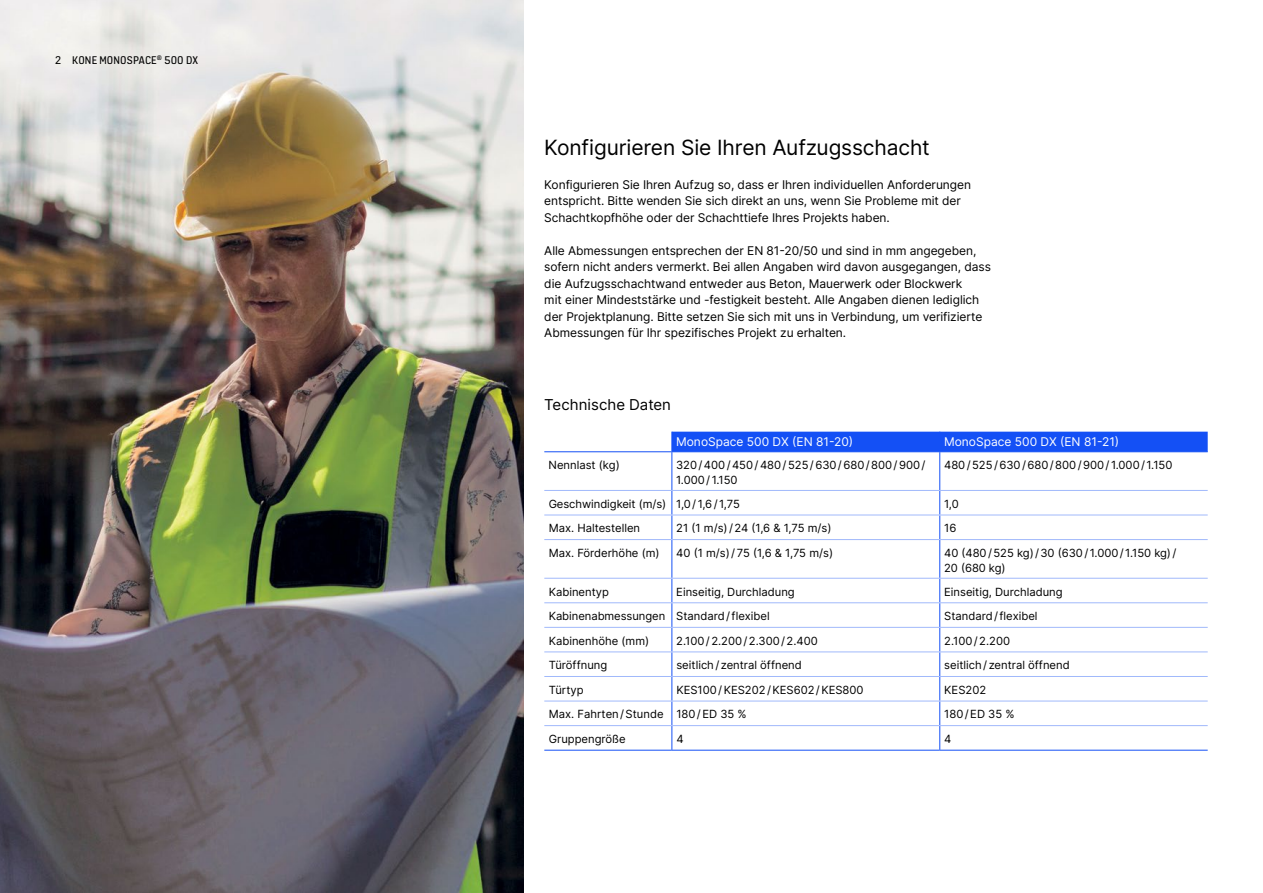
<style>
.page{position:relative;width:1263px;height:893px;background:#fff}
.page>*{position:absolute;margin:0;border:0;box-sizing:border-box;transform-origin:0 0}
.t1{font:21px "Inter";letter-spacing:-.005em;color:#000}
.t2{font:15px "Inter";letter-spacing:.005em;color:#000}
.t3{font:12px/16.5px "Inter";letter-spacing:-.005em;color:#000}
.t4{font:12px "Inter";color:#fff}
.t5{font:12px "KONE Information";letter-spacing:.01em;color:#000}
.t6{font:11.25px/15px "Inter";color:#000}
</style>
<div class="page">
<img style="left:0;top:0;width:523px;height:893px">
<hr style="left:672px;top:750px;width:268px;height:1px;background:#1450f5">
<hr style="left:940px;top:750px;width:268px;height:1px;background:#1450f5">
<div style="left:671px;top:432px;width:537px;height:19px;background:#1450f5"></div>
<hr style="left:671px;top:452px;width:1px;height:38px;background:#1450f5">
<hr style="left:939px;top:452px;width:1px;height:38px;background:#1450f5">
<svg style="left:671px;top:491px;width:1px;height:48px"></svg>
<svg style="left:939px;top:491px;width:1px;height:48px"></svg>
<hr style="left:671px;top:540px;width:1px;height:38px;background:#1450f5">
<hr style="left:939px;top:540px;width:1px;height:38px;background:#1450f5">
<svg style="left:671px;top:579px;width:1px;height:171px"></svg>
<svg style="left:939px;top:579px;width:1px;height:171px"></svg>
<hr style="left:544px;top:451px;width:128px;height:1px;background:#1450f5">
<hr style="left:544px;top:750px;width:128px;height:1px;background:#1450f5">
<hr style="left:672px;top:451px;width:268px;height:1px;background:#1450f5">
<hr style="left:940px;top:451px;width:268px;height:1px;background:#1450f5">
<hr style="left:544px;top:490px;width:128px;height:1px;background:#a1b9fb">
<hr style="left:672px;top:490px;width:268px;height:1px;background:#a1b9fb">
<hr style="left:940px;top:490px;width:268px;height:1px;background:#a1b9fb">
<hr style="left:544px;top:515px;width:128px;height:1px;background:#a1b9fb">
<hr style="left:672px;top:515px;width:268px;height:1px;background:#a1b9fb">
<hr style="left:940px;top:515px;width:268px;height:1px;background:#a1b9fb">
<hr style="left:544px;top:539px;width:128px;height:1px;background:#a1b9fb">
<hr style="left:672px;top:539px;width:268px;height:1px;background:#a1b9fb">
<hr style="left:940px;top:539px;width:268px;height:1px;background:#a1b9fb">
<hr style="left:544px;top:578px;width:128px;height:1px;background:#a1b9fb">
<hr style="left:672px;top:578px;width:268px;height:1px;background:#a1b9fb">
<hr style="left:940px;top:578px;width:268px;height:1px;background:#a1b9fb">
<hr style="left:544px;top:602px;width:128px;height:1px;background:#a1b9fb">
<hr style="left:672px;top:602px;width:268px;height:1px;background:#a1b9fb">
<hr style="left:940px;top:602px;width:268px;height:1px;background:#a1b9fb">
<hr style="left:544px;top:627px;width:128px;height:1px;background:#a1b9fb">
<hr style="left:672px;top:627px;width:268px;height:1px;background:#a1b9fb">
<hr style="left:940px;top:627px;width:268px;height:1px;background:#a1b9fb">
<hr style="left:544px;top:651px;width:128px;height:1px;background:#a1b9fb">
<hr style="left:672px;top:651px;width:268px;height:1px;background:#a1b9fb">
<hr style="left:940px;top:651px;width:268px;height:1px;background:#a1b9fb">
<hr style="left:544px;top:676px;width:128px;height:1px;background:#a1b9fb">
<hr style="left:672px;top:676px;width:268px;height:1px;background:#a1b9fb">
<hr style="left:940px;top:676px;width:268px;height:1px;background:#a1b9fb">
<hr style="left:544px;top:701px;width:128px;height:1px;background:#a1b9fb">
<hr style="left:672px;top:701px;width:268px;height:1px;background:#a1b9fb">
<hr style="left:940px;top:701px;width:268px;height:1px;background:#a1b9fb">
<hr style="left:544px;top:725px;width:128px;height:1px;background:#a1b9fb">
<hr style="left:672px;top:725px;width:268px;height:1px;background:#a1b9fb">
<hr style="left:940px;top:725px;width:268px;height:1px;background:#a1b9fb">
<p class="t5" style="left:55px;top:52px;width:144px">2 KONE MONOSPACE<sup>®</sup> 500 dx</p>
<h1 class="t1" style="left:544px;top:132px;width:387px">Konfigurieren Sie Ihren Aufzugsschacht</h1>
<p class="t3" style="left:544px;top:176px;width:428px">Konfigurieren Sie Ihren Aufzug so, dass er Ihren individuellen Anforderungen entspricht. Bitte wenden Sie sich direkt an uns, wenn Sie Probleme mit der<br>Schachtkopfhöhe oder der Schachttiefe Ihres Projekts haben.</p>
<p class="t3" style="left:544px;top:242px;width:448px">Alle Abmessungen entsprechen der EN 81-20/50 und sind in mm angegeben, sofern nicht anders vermerkt. Bei allen Angaben wird davon ausgegangen, dass die Aufzugsschachtwand entweder aus Beton, Mauerwerk oder Blockwerk<br>mit einer Mindeststärke und -festigkeit besteht. Alle Angaben dienen lediglich der Projektplanung. Bitte setzen Sie sich mit uns in Verbindung, um verifizierte Abmessungen für Ihr spezifisches Projekt zu erhalten.</p>
<h2 class="t2" style="left:544px;top:394px;width:128px">Technische Daten</h2>
<p class="t4" style="left:676px;top:433px;width:179px">MonoSpace 500 DX (EN 81-20)</p>
<p class="t4" style="left:944px;top:433px;width:177px">MonoSpace 500 DX (EN 81-21)</p>
<p class="t6" style="left:549px;top:457px;width:73px">Nennlast (kg)</p>
<p class="t6" style="left:676px;top:457px;width:251px">320/400/450/480/525/630/680/800/900/<br>1.000/ 1.150</p>
<p class="t6" style="left:944px;top:457px;width:230px">480/525/630/680/800/900/ 1.000/ 1.150</p>
<p class="t6" style="left:549px;top:496px;width:193px">Geschwindigkeit (m/s) 1,0/ 1,6/ 1,75</p>
<p class="t6" style="left:944px;top:496px;width:16px">1,0</p>
<p class="t6" style="left:549px;top:520px;width:93px">Max. Haltestellen</p>
<p class="t6" style="left:676px;top:520px;width:157px">21 (1 m/s)/24 (1,6 &amp; 1,75 m/s)</p>
<p class="t6" style="left:944px;top:520px;width:14px">16</p>
<p class="t6" style="left:549px;top:545px;width:112px">Max. Förderhöhe (m)</p>
<p class="t6" style="left:676px;top:545px;width:158px">40 (1 m/s)/75 (1,6 &amp; 1,75 m/s)</p>
<p class="t6" style="left:944px;top:545px;width:234px">40 (480/525 kg)/30 (630/ 1.000/ 1.150 kg)/<br>20 (680 kg)</p>
<p class="t6" style="left:549px;top:584px;width:62px">Kabinentyp</p>
<p class="t6" style="left:676px;top:584px;width:120px">Einseitig, Durchladung</p>
<p class="t6" style="left:944px;top:584px;width:120px">Einseitig, Durchladung</p>
<p class="t6" style="left:549px;top:608px;width:222px">Kabinenabmessungen Standard/flexibel</p>
<p class="t6" style="left:944px;top:608px;width:95px">Standard/flexibel</p>
<p class="t6" style="left:549px;top:633px;width:102px">Kabinenhöhe (mm)</p>
<p class="t6" style="left:676px;top:633px;width:143px">2.100/2.200/2.300/2.400</p>
<p class="t6" style="left:944px;top:633px;width:67px">2.100/2.200</p>
<p class="t6" style="left:549px;top:657px;width:60px">Türöffnung</p>
<p class="t6" style="left:676px;top:657px;width:127px">seitlich/zentral öffnend</p>
<p class="t6" style="left:944px;top:657px;width:127px">seitlich/zentral öffnend</p>
<p class="t6" style="left:549px;top:682px;width:36px">Türtyp</p>
<p class="t6" style="left:676px;top:682px;width:189px">KES100/KES202/KES602/KES800</p>
<p class="t6" style="left:944px;top:682px;width:43px">KES202</p>
<p class="t6" style="left:549px;top:706px;width:199px">Max. Fahrten/Stunde 180/ED 35 %</p>
<p class="t6" style="left:944px;top:706px;width:72px">180/ED 35 %</p>
<p class="t6" style="left:549px;top:731px;width:78px">Gruppengröße</p>
<p class="t6" style="left:676px;top:731px;width:9px">4</p>
<p class="t6" style="left:944px;top:731px;width:9px">4</p>
</div>
